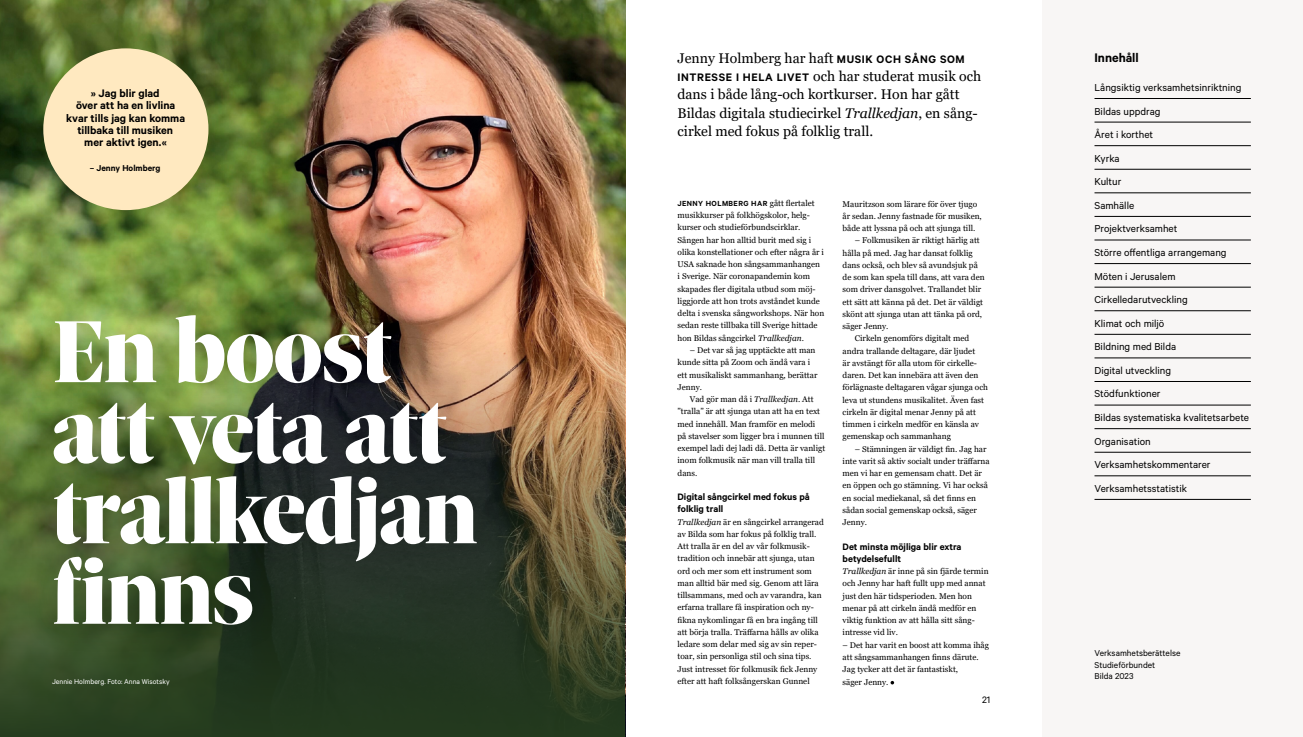
<style>
.page{position:relative;width:1303px;height:737px;background:#fff}
.page>*{position:absolute;margin:0;border:0;box-sizing:border-box;transform-origin:0 0}
.t1{font:900 95.38px/80.5px "Sole Serif Big Display";letter-spacing:-.015em;color:#fff}
.t2{font:14px/18.4px "Georgia";color:#000}
.t3{font:600 14px "Calibre";color:#000}
.t4{font:600 12.25px/12.2px "Calibre";color:#000;text-align:center}
.t5{font:11.38px/23.5px "Calibre";color:#000}
.t6{font:600 10.5px/12.2px "Calibre";color:#000}
.t7{font:10.5px "Calibre";color:#000}
.t8{font:9.62px/11.5px "Calibre";color:#000}
.t9{font:600 9.62px "Calibre";color:#000}
.t10{font:8.31px/12.2px "Georgia";color:#000}
.t11{font:600 8.31px "Calibre";letter-spacing:.05em;color:#000}
.t12{font:7.88px "Calibre";color:#fff}
.s1{font-family:"Calibre";font-weight:600;font-size:12.25px}
.s2{font-style:italic}
.s3{font-family:"Georgia";font-weight:400}
</style>
<div class="page">
<img style="left:0;top:0;width:625px;height:341px">
<img style="left:0;top:341px;width:625px;height:396px">
<svg style="left:890px;top:681px;width:4px;height:3px"></svg>
<div style="left:23px;top:283px;width:483px;height:373px;background:#000;opacity:.26"></div>
<div style="left:43px;top:48px;width:165px;height:162px;background:#ffe9c0;border-radius:50%"></div>
<div style="left:1042px;top:0;width:260px;height:737px;background:#f8f6f5"></div>
<hr style="left:1094px;top:98px;width:156px;height:1px;background:#000">
<hr style="left:1094px;top:122px;width:156px;height:1px;background:#000">
<hr style="left:1094px;top:145px;width:156px;height:1px;background:#000">
<hr style="left:1094px;top:169px;width:156px;height:1px;background:#000">
<hr style="left:1094px;top:193px;width:156px;height:1px;background:#000">
<hr style="left:1094px;top:216px;width:156px;height:1px;background:#000">
<hr style="left:1094px;top:240px;width:156px;height:1px;background:#000">
<hr style="left:1094px;top:263px;width:156px;height:1px;background:#000">
<hr style="left:1094px;top:287px;width:156px;height:1px;background:#000">
<hr style="left:1094px;top:310px;width:156px;height:1px;background:#000">
<hr style="left:1094px;top:334px;width:156px;height:1px;background:#000">
<hr style="left:1094px;top:358px;width:156px;height:1px;background:#000">
<hr style="left:1094px;top:381px;width:156px;height:1px;background:#000">
<hr style="left:1094px;top:405px;width:156px;height:1px;background:#000">
<hr style="left:1094px;top:428px;width:156px;height:1px;background:#000">
<hr style="left:1094px;top:452px;width:156px;height:1px;background:#000">
<hr style="left:1094px;top:475px;width:156px;height:1px;background:#000">
<hr style="left:1094px;top:499px;width:156px;height:1px;background:#000">
<h3 class="t4" style="left:66px;top:87px;width:120px">» Jag blir glad<br>över att ha en livlina kvar tills jag kan komma tillbaka till musiken<br>mer aktivt igen.«</h3>
<p class="t9" style="left:90px;top:162px;width:72px">– Jenny Holmberg</p>
<h1 class="t1" style="left:52px;top:311px;width:427px">En boost att veta att trallkedjan finns</h1>
<p class="t12" style="left:52px;top:677px;width:119px">Jennie Holmberg. Foto: Anna Wisotsky</p>
<h2 class="t2" style="left:677px;top:49px;width:305px">Jenny Holmberg har haft <span class="s1">MUSIK OCH SÅNG SOM INTRESSE I HELA LIVET</span> och har studerat musik och dans i både lång-och kortkurser. Hon har gått Bildas digitala studiecirkel <span class="s2">Trallkedjan</span>, en sång&shy;cirkel med fokus på folklig trall.</h2>
<p class="t11" style="left:677px;top:198px;width:138px">JENNY HOLMBERG HAR <span class="s3">gått flertalet</span></p>
<p class="t10" style="left:677px;top:209px;width:148px">musikkurser på folkhögskolor, helg&shy;kurser och studieförbundscirklar.<br>Sången har hon alltid burit med sig i olika konstellationer och efter några år i USA saknade hon sångsammanhangen i Sverige. När coronapandemin kom skapades fler digitala utbud som möj&shy;liggjorde att hon trots avståndet kunde delta i svenska sångworkshops. När hon sedan reste tillbaka till Sverige hittade hon Bildas sångcirkel <span class="s2">Trallkedjan</span>.</p>
<p class="t10" style="left:677px;top:344px;width:141px;text-indent:12px">– Det var så jag upptäckte att man kunde sitta på Zoom och ändå vara i ett musikaliskt sammanhang, berättar<br>Jenny.</p>
<p class="t10" style="left:677px;top:393px;width:149px;text-indent:12px">Vad gör man då i <span class="s2">Trallkedjan</span>. Att ”tralla” är att sjunga utan att ha en text med innehåll. Man framför en melodi på stavelser som ligger bra i munnen till exempel ladi dej ladi då. Detta är vanligt inom folkmusik när man vill tralla till dans.</p>
<p class="t6" style="left:677px;top:490px;width:134px">Digital sångcirkel med fokus på folklig trall</p>
<p class="t10" style="left:677px;top:515px;width:148px"><span class="s2">Trallkedjan</span> är en sångcirkel arrangerad av Bilda som har fokus på folklig trall.<br>Att tralla är en del av vår folkmusik&shy;tradition och innebär att sjunga, utan ord och mer som ett instrument som man alltid bär med sig. Genom att lära tillsammans, med och av varandra, kan erfarna trallare få inspiration och ny&shy;fikna nykomlingar få en bra ingång till att börja tralla. Träffarna hålls av olika ledare som delar med sig av sin reper&shy;toar, sin personliga stil och sina tips.<br>Just intresset för folkmusik fick Jenny efter att haft folksångerskan Gunnel</p>
<p class="t10" style="left:842px;top:198px;width:141px">Mauritzson som lärare för över tjugo år sedan. Jenny fastnade för musiken, både att lyssna på och att sjunga till.</p>
<p class="t10" style="left:854px;top:234px;width:126px">– Folkmusiken är riktigt härlig att</p>
<p class="t10" style="left:842px;top:247px;width:132px">hålla på med. Jag har dansat folklig</p>
<p class="t10" style="left:842px;top:259px;width:137px">dans också, och blev så avundsjuk på</p>
<p class="t10" style="left:842px;top:271px;width:143px">de som kan spela till dans, att vara den</p>
<p class="t10" style="left:842px;top:283px;width:140px">som driver dansgolvet. Trallandet blir</p>
<p class="t10" style="left:842px;top:296px;width:142px">ett sätt att känna på det. Det är väldigt</p>
<p class="t10" style="left:842px;top:308px;width:141px">skönt att sjunga utan att tänka på ord,</p>
<p class="t10" style="left:842px;top:320px;width:47px">säger Jenny.</p>
<p class="t10" style="left:854px;top:332px;width:116px">Cirkeln genomförs digitalt med</p>
<p class="t10" style="left:842px;top:345px;width:134px">andra trallande deltagare, där ljudet</p>
<p class="t10" style="left:842px;top:357px;width:136px">är avstängt för alla utom för cirkelle-</p>
<p class="t10" style="left:842px;top:369px;width:137px">daren. Det kan innebära att även den</p>
<p class="t10" style="left:842px;top:381px;width:147px">förlägnaste deltagaren vågar sjunga och</p>
<p class="t10" style="left:842px;top:394px;width:143px">leva ut stundens musikalitet. Även fast</p>
<p class="t10" style="left:842px;top:406px;width:135px">cirkeln är digital menar Jenny på att</p>
<p class="t10" style="left:842px;top:418px;width:138px">timmen i cirkeln medför en känsla av</p>
<p class="t10" style="left:842px;top:430px;width:110px">gemenskap och sammanhang</p>
<p class="t10" style="left:842px;top:443px;width:149px;text-indent:12px">– Stämningen är väldigt fin. Jag har inte varit så aktiv socialt under träffarna men vi har en gemensam chatt. Det är en öppen och go stämning. Vi har också en social mediekanal, så det finns en sådan social gemenskap också, säger<br>Jenny.</p>
<p class="t6" style="left:842px;top:540px;width:120px">Det minsta möjliga blir extra betydelsefullt</p>
<p class="t10" style="left:842px;top:565px;width:147px"><span class="s2">Trallkedjan</span> är inne på sin fjärde termin och Jenny har haft fullt upp med annat just den här tidsperioden. Men hon menar på att cirkeln ändå medför en viktig funktion av att hålla sitt sång&shy;intresse vid liv.</p>
<p class="t10" style="left:842px;top:639px;width:148px">– Det har varit en boost att komma ihåg att sångsammanhangen finns därute.<br>Jag tycker att det är fantastiskt,<br>säger Jenny.</p>
<p class="t7" style="left:981px;top:693px;width:10px">21</p>
<h2 class="t3" style="left:1094px;top:50px;width:46px">Innehåll</h2>
<p class="t5" style="left:1094px;top:75px;width:156px">Långsiktig verksamhetsinriktning<br>Bildas uppdrag<br>Året i korthet<br>Kyrka<br>Kultur<br>Samhälle<br>Projektverksamhet<br>Större offentliga arrangemang<br>Möten i Jerusalem<br>Cirkelledarutveckling<br>Klimat och miljö<br>Bildning med Bilda<br>Digital utveckling<br>Stödfunktioner<br>Bildas systematiska kvalitetsarbete<br>Organisation<br>Verksamhetskommentarer<br>Verksamhetsstatistik</p>
<p class="t8" style="left:1094px;top:647px;width:87px">Verksamhetsberättelse<br>Studieförbundet<br>Bilda 2023</p>
</div>
